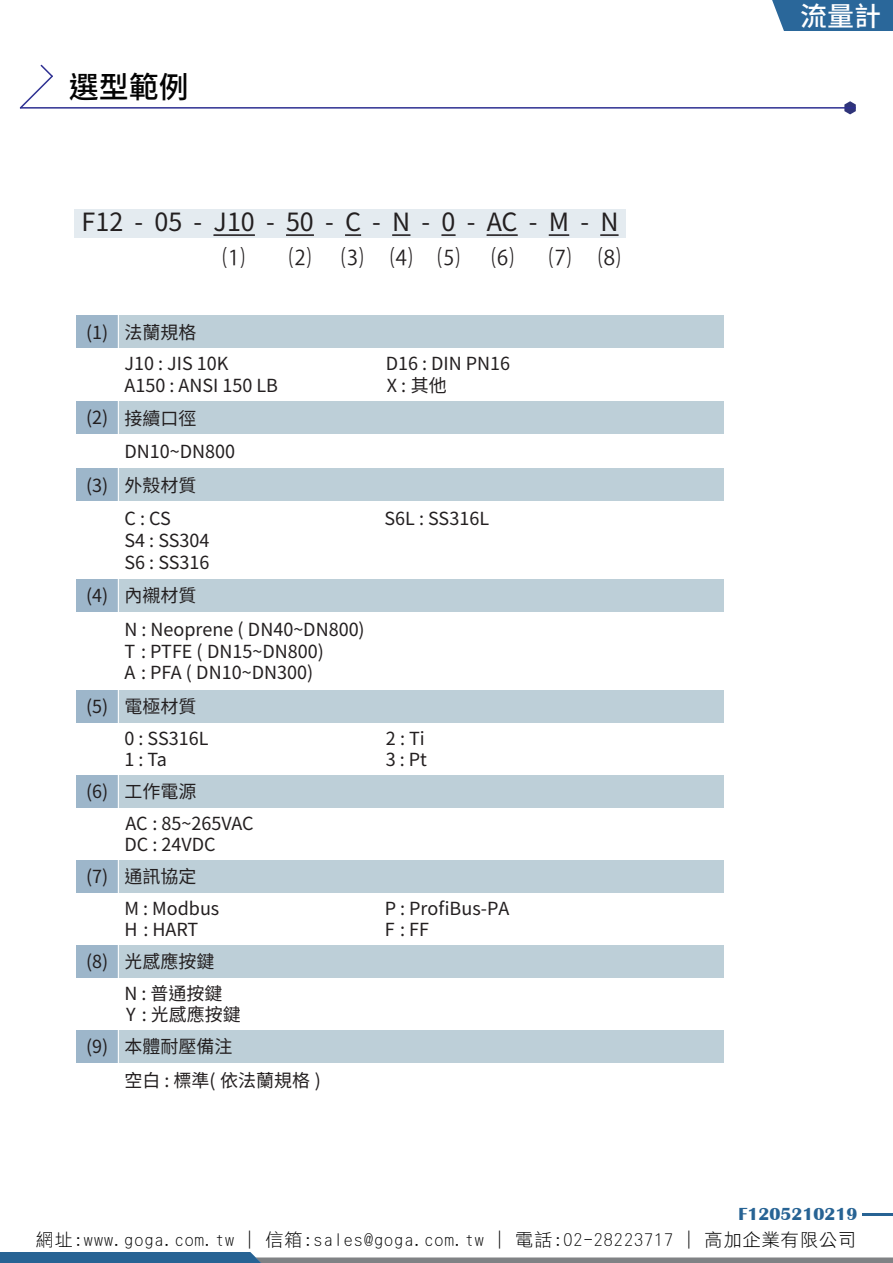
<style>
.page{position:relative;width:893px;height:1263px;background:#fff}
.page>*{position:absolute;margin:0;border:0;box-sizing:border-box;transform-origin:0 0}
.t1{font:500 30px "Noto Sans CJ Ktc";color:#030303}
.t2{font:500 27px "Noto Sans CJ Ktc";color:#fff}
.t3{font:25.05px "Noto Sans CJ Ktc";color:#231f20}
.t4{font:22.5px "Koz Go Pr 6 N";color:#231f20}
.t5{font:18px/31.5px "Noto Sans CJ Ktc";color:#231f20}
.t6{font:18px "DF Hei Lt HK BF";letter-spacing:.06em;color:#030303}
.t7{font:700 18px "Britannic";color:#276394}
</style>
<div class="page">
<svg style="left:0;top:1252px;width:893px;height:11px"></svg>
<svg style="left:844px;top:101px;width:12px;height:13px"></svg>
<hr style="left:21px;top:107px;width:834px;height:2px;background:#2e3092">
<svg style="left:19px;top:64px;width:35px;height:45px"></svg>
<hr style="left:863px;top:1213px;width:30px;height:2px;background:#276394">
<div style="left:772px;top:0;width:121px;height:31px;background:#2a679a"></div>
<div style="left:74px;top:209px;width:552px;height:29px;background:#e4ebf0"></div>
<hr style="left:214px;top:234px;width:41px;height:2px;background:#231f20">
<hr style="left:286px;top:234px;width:28px;height:2px;background:#231f20">
<svg style="left:345px;top:234px;width:16px;height:2px"></svg>
<svg style="left:392px;top:234px;width:18px;height:2px"></svg>
<svg style="left:442px;top:234px;width:13px;height:2px"></svg>
<svg style="left:487px;top:234px;width:31px;height:2px"></svg>
<hr style="left:549px;top:234px;width:20px;height:2px;background:#231f20">
<svg style="left:600px;top:234px;width:18px;height:2px"></svg>
<div style="left:76px;top:315px;width:648px;height:33px;background:#bdcfd8"></div>
<div style="left:76px;top:315px;width:42px;height:33px;background:#9db6ca"></div>
<div style="left:76px;top:401px;width:648px;height:33px;background:#bdcfd8"></div>
<div style="left:76px;top:401px;width:42px;height:33px;background:#9db6ca"></div>
<div style="left:76px;top:468px;width:648px;height:33px;background:#bdcfd8"></div>
<div style="left:76px;top:468px;width:42px;height:33px;background:#9db6ca"></div>
<div style="left:76px;top:579px;width:648px;height:33px;background:#bdcfd8"></div>
<div style="left:76px;top:579px;width:42px;height:33px;background:#9db6ca"></div>
<div style="left:76px;top:690px;width:648px;height:33px;background:#bdcfd8"></div>
<div style="left:76px;top:690px;width:42px;height:33px;background:#9db6ca"></div>
<div style="left:76px;top:775px;width:648px;height:33px;background:#bdcfd8"></div>
<div style="left:76px;top:775px;width:42px;height:33px;background:#9db6ca"></div>
<div style="left:76px;top:860px;width:648px;height:33px;background:#bdcfd8"></div>
<div style="left:76px;top:860px;width:42px;height:33px;background:#9db6ca"></div>
<div style="left:76px;top:945px;width:648px;height:33px;background:#bdcfd8"></div>
<div style="left:76px;top:945px;width:42px;height:33px;background:#9db6ca"></div>
<div style="left:76px;top:1030px;width:648px;height:33px;background:#bdcfd8"></div>
<div style="left:76px;top:1030px;width:42px;height:33px;background:#9db6ca"></div>
<hr style="left:118px;top:313px;width:1px;height:784px;background:#fff">
<h1 class="t1" style="left:69px;top:70px;width:121px">選型範例</h1>
<h3 class="t3" style="left:82px;top:208px;width:538px">F12 - 05 - J10 - 50 - C - N - 0 - AC - M - N</h3>
<p class="t4" style="left:222px;top:245px;width:24px">⑴</p>
<p class="t4" style="left:289px;top:245px;width:24px">⑵</p>
<p class="t4" style="left:341px;top:245px;width:120px">⑶⑷⑸</p>
<p class="t4" style="left:491px;top:245px;width:24px">⑹</p>
<p class="t4" style="left:549px;top:245px;width:73px">⑺ ⑻</p>
<p class="t5" style="left:125px;top:317px;width:106px;text-indent:-39px">(1) 法蘭規格<br>J10 : JIS 10K</p>
<p class="t5" style="left:386px;top:348px;width:126px">D16 : DIN PN16</p>
<p class="t5" style="left:125px;top:370px;width:155px">A150 : ANSI 150 LB</p>
<p class="t5" style="left:387px;top:370px;width:61px">X : 其他</p>
<p class="t5" style="left:86px;top:403px;width:112px">(2) 接續口徑</p>
<p class="t5" style="left:125px;top:436px;width:112px">DN10~DN800</p>
<p class="t5" style="left:86px;top:470px;width:112px">(3) 外殼材質</p>
<p class="t5" style="left:125px;top:503px;width:48px">C : CS</p>
<p class="t5" style="left:385px;top:503px;width:106px">S6L : SS316L</p>
<p class="t5" style="left:125px;top:530px;width:87px;line-height:21.6px">S4 : SS304<br>S6 : SS316</p>
<p class="t5" style="left:125px;top:579px;width:242px;line-height:33.6px;text-indent:-39px">(4) 內襯材質<br>N : Neoprene ( DN40~DN800)</p>
<p class="t5" style="left:125px;top:640px;width:201px;line-height:21.6px">T : PTFE ( DN15~DN800)<br>A : PFA ( DN10~DN300)</p>
<p class="t5" style="left:125px;top:691px;width:86px;text-indent:-39px">(5) 電極材質<br>0 : SS316L</p>
<p class="t5" style="left:386px;top:722px;width:40px">2 : Ti</p>
<p class="t5" style="left:125px;top:744px;width:44px">1 : Ta</p>
<p class="t5" style="left:386px;top:744px;width:43px">3 : Pt</p>
<p class="t5" style="left:126px;top:776px;width:130px;text-indent:-40px">(6) 工作電源<br>AC : 85~265VAC</p>
<p class="t5" style="left:86px;top:829px;width:131px;line-height:32.1px;text-indent:39px">DC : 24VDC (7) 通訊協定</p>
<p class="t5" style="left:125px;top:893px;width:96px">M : Modbus</p>
<p class="t5" style="left:385px;top:893px;width:126px">P : ProfiBus-PA</p>
<p class="t5" style="left:125px;top:914px;width:75px">H : HART</p>
<p class="t5" style="left:385px;top:914px;width:46px">F : FF</p>
<p class="t5" style="left:125px;top:946px;width:100px;text-indent:-39px">(8) 光感應按鍵<br>N : 普通按鍵</p>
<p class="t5" style="left:86px;top:999px;width:156px;line-height:32.1px;text-indent:40px">Y : 光感應按鍵(9) 本體耐壓備注</p>
<p class="t5" style="left:125px;top:1065px;width:198px">空白 : 標準( 依法蘭規格 )</p>
<h2 class="t2" style="left:800px;top:1px;width:82px">流量計</h2>
<p class="t7" style="left:739px;top:1203px;width:120px">F1205210219</p>
<p class="t6" style="left:36px;top:1230px;width:822px">網址:www.goga.com.tw | 信箱:sales@goga.com.tw | 電話:02-28223717 | 高加企業有限公司</p>
</div>
